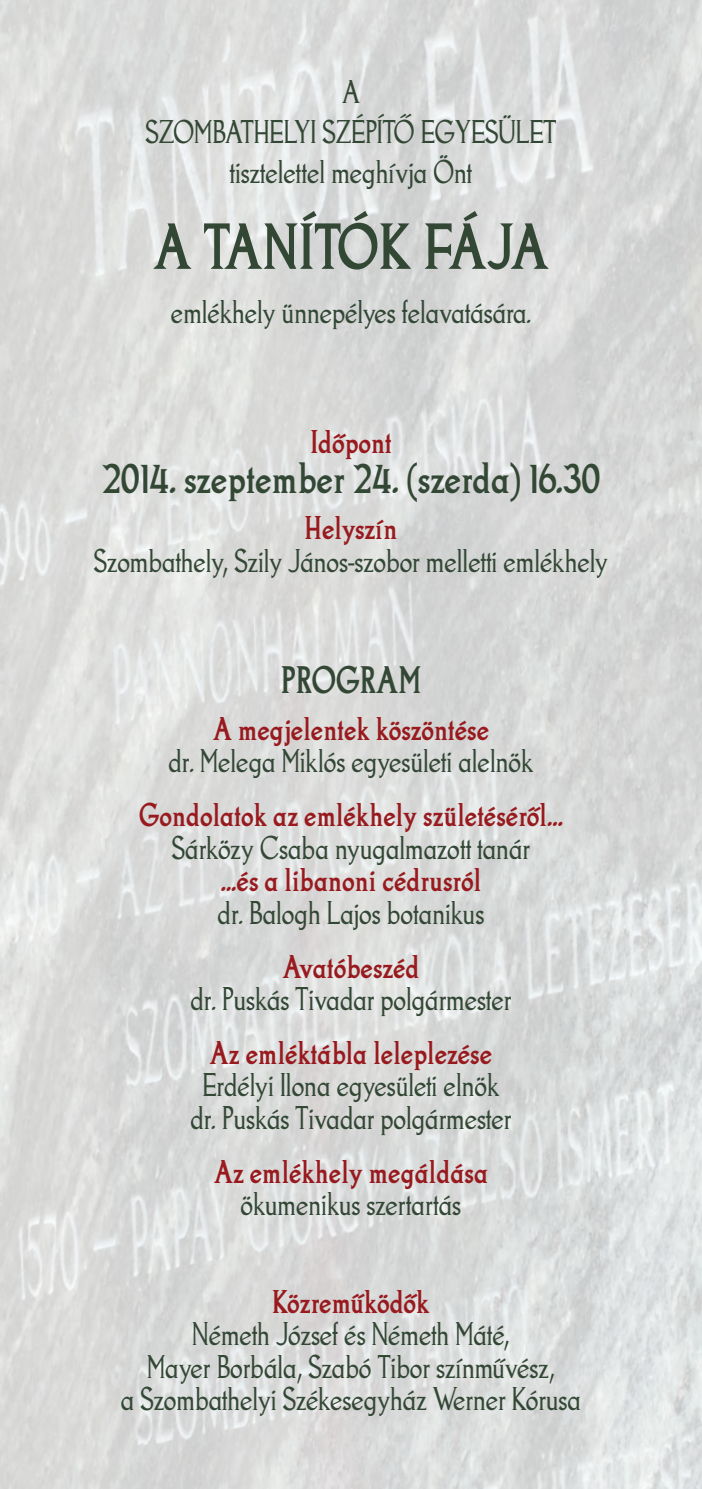
<style>
.page{position:relative;width:702px;height:1489px;background:#fff}
.page>*{position:absolute;margin:0;border:0;box-sizing:border-box;transform-origin:0 0}
.t1{font:700 60px "Goodfish";color:#334735}
.t2{font:700 40px "Goodfish";color:#334735}
.t3{font:700 35px "Goodfish";color:#334735}
.t4{font:30px/32.5px "Goodfish";color:#334735;text-align:center}
.t5{font:700 30px "Goodfish";color:#981a1e}
</style>
<div class="page">
<img style="left:0;top:0;width:702px;height:1488px">
<p class="t4" style="left:145px;top:71px;width:412px;line-height:40px">A<br>SZOMBATHELYI SZÉPÍTŐ EGYESÜLET tisztelettel meghívja Önt</p>
<h1 class="t1" style="left:153px;top:211px;width:397px">A TANÍTÓK FÁJA</h1>
<p class="t4" style="left:171px;top:295px;width:361px">emlékhely ünnepélyes felavatására.</p>
<p class="t5" style="left:310px;top:423px;width:83px">Időpont</p>
<h2 class="t2" style="left:102px;top:454px;width:500px">2014. szeptember 24. (szerda) 16.30</h2>
<p class="t5" style="left:304px;top:510px;width:94px">Helyszín</p>
<p class="t4" style="left:94px;top:544px;width:515px">Szombathely, Szily János-szobor melletti emlékhely</p>
<p class="t3" style="left:281px;top:659px;width:141px">Program</p>
<p class="t5" style="left:213px;top:710px;width:278px">A megjelentek köszöntése</p>
<p class="t4" style="left:168px;top:745px;width:366px">dr. Melega Miklós egyesületi alelnök</p>
<p class="t5" style="left:139px;top:797px;width:425px">Gondolatok az emlékhely születéséről...</p>
<p class="t4" style="left:172px;top:831px;width:359px">Sárközy Csaba nyugalmazott tanár</p>
<p class="t5" style="left:221px;top:862px;width:262px">...és a libanoni cédrusról</p>
<p class="t4" style="left:218px;top:896px;width:268px">dr. Balogh Lajos botanikus</p>
<p class="t5" style="left:282px;top:948px;width:139px">Avatóbeszéd</p>
<p class="t4" style="left:190px;top:982px;width:322px">dr. Puskás Tivadar polgármester</p>
<p class="t5" style="left:210px;top:1034px;width:284px">Az emléktábla leleplezése</p>
<p class="t4" style="left:190px;top:1068px;width:322px">Erdélyi Ilona egyesületi elnök dr. Puskás Tivadar polgármester</p>
<p class="t5" style="left:214px;top:1153px;width:276px">Az emlékhely megáldása</p>
<p class="t4" style="left:241px;top:1187px;width:222px">ökumenikus szertartás</p>
<p class="t5" style="left:272px;top:1283px;width:159px">Közreműködők</p>
<p class="t4" style="left:121px;top:1317px;width:461px">Németh József és Németh Máté,<br>Mayer Borbála, Szabó Tibor színművész,<br>a Szombathelyi Székesegyház Werner Kórusa</p>
</div>
